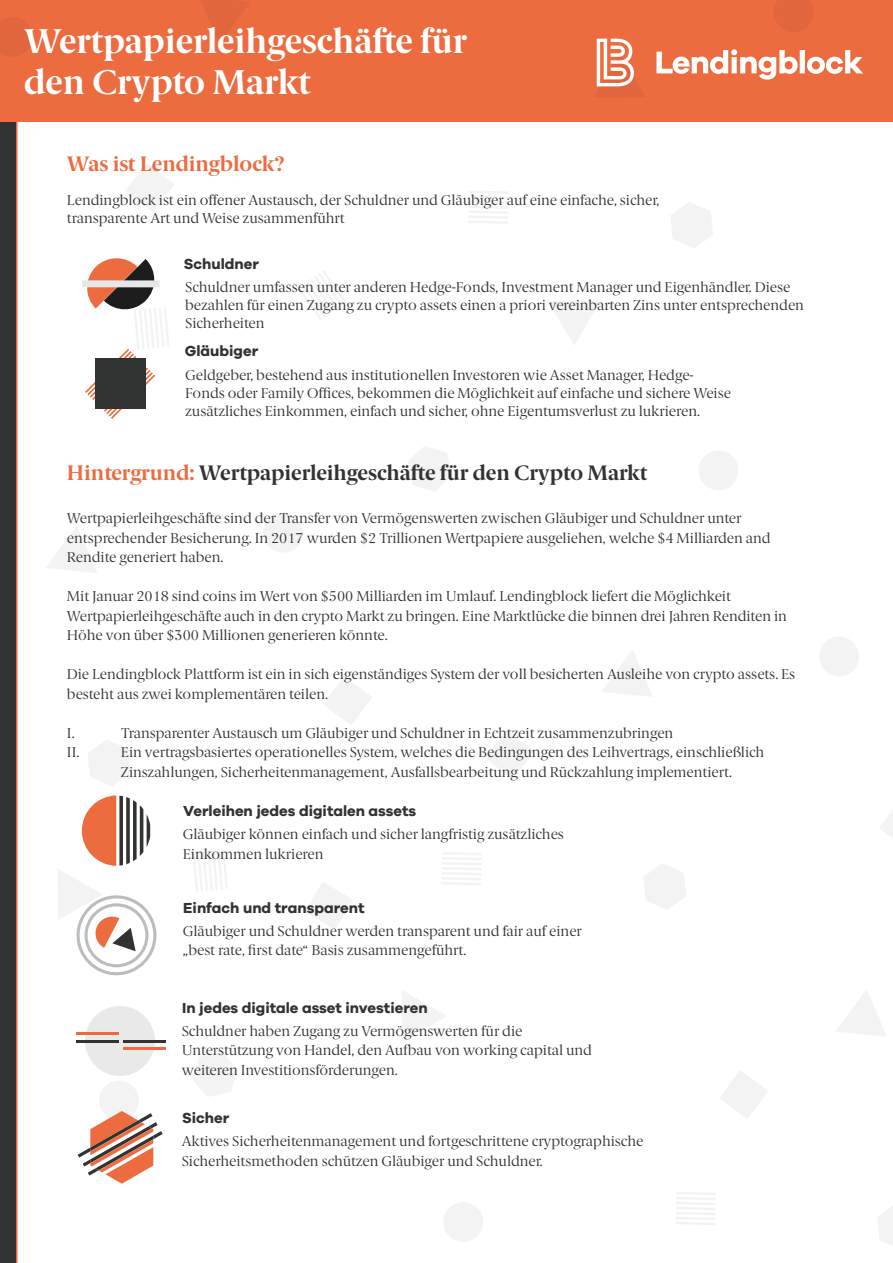
<style>
.page{position:relative;width:893px;height:1263px;background:#fff}
.page>*{position:absolute;margin:0;border:0;box-sizing:border-box;transform-origin:0 0}
.t1{font:700 34.5px/41.4px "Berlingske Serif";color:#fff}
.t2{font:700 21px "Berlingske Serif";color:#303332}
.t3{font:700 21px "Berlingske Serif";color:#ec6c40}
.t4{font:700 15px "Galano Grotesque";color:#303332}
.t5{font:14.25px/19.5px "Berlingske Serif";color:#303332}
.s1{color:#ec6c40}
</style>
<div class="page">
<svg style="left:408px;top:446px;width:44px;height:45px"></svg>
<div style="left:698px;top:450px;width:40px;height:40px;background:#f0f1f2;border-radius:50%"></div>
<svg style="left:549px;top:301px;width:51px;height:44px"></svg>
<svg style="left:486px;top:731px;width:48px;height:48px"></svg>
<svg style="left:298px;top:271px;width:48px;height:49px"></svg>
<svg style="left:644px;top:864px;width:42px;height:46px"></svg>
<svg style="left:819px;top:637px;width:40px;height:39px"></svg>
<svg style="left:602px;top:650px;width:50px;height:47px"></svg>
<svg style="left:880px;top:810px;width:13px;height:28px"></svg>
<svg style="left:442px;top:852px;width:40px;height:33px"></svg>
<svg style="left:671px;top:202px;width:42px;height:46px"></svg>
<svg style="left:469px;top:191px;width:40px;height:33px"></svg>
<svg style="left:88px;top:740px;width:42px;height:46px"></svg>
<svg style="left:264px;top:513px;width:39px;height:39px"></svg>
<svg style="left:46px;top:527px;width:51px;height:46px"></svg>
<svg style="left:324px;top:677px;width:48px;height:48px"></svg>
<svg style="left:720px;top:1070px;width:48px;height:48px"></svg>
<svg style="left:878px;top:1206px;width:15px;height:40px"></svg>
<svg style="left:837px;top:990px;width:49px;height:46px"></svg>
<svg style="left:676px;top:1192px;width:40px;height:33px"></svg>
<svg style="left:126px;top:164px;width:48px;height:48px"></svg>
<svg style="left:305px;top:882px;width:47px;height:47px"></svg>
<svg style="left:192px;top:1053px;width:46px;height:43px"></svg>
<svg style="left:444px;top:1202px;width:39px;height:40px"></svg>
<svg style="left:402px;top:991px;width:44px;height:50px"></svg>
<svg style="left:193px;top:850px;width:35px;height:41px"></svg>
<div style="left:0;top:0;width:893px;height:121px;background:#ec6c40"></div>
<svg style="left:0;top:17px;width:35px;height:1246px"></svg>
<svg style="left:201px;top:0;width:48px;height:43px"></svg>
<svg style="left:595px;top:0;width:268px;height:97px"></svg>
<div style="left:82px;top:280px;width:78px;height:7px;background:#e6e7e9"></div>
<svg style="left:85px;top:258px;width:84px;height:161px"></svg>
<div style="left:95px;top:359px;width:50px;height:50px;background:#303332"></div>
<div style="left:85px;top:1006px;width:70px;height:70px;background:#e9e9e9;border-radius:50%"></div>
<hr style="left:77px;top:1039px;width:42px;height:3px;background:#303332">
<hr style="left:123px;top:1039px;width:42px;height:3px;background:#303332">
<hr style="left:77px;top:1032px;width:42px;height:2px;background:#ec6c40">
<hr style="left:123px;top:1047px;width:42px;height:3px;background:#ec6c40">
<svg style="left:58px;top:795px;width:98px;height:180px"></svg>
<svg style="left:78px;top:1081px;width:85px;height:103px"></svg>
<p class="t1" style="left:24px;top:19px;width:444px">Wertpapierleihgeschäfte für den Crypto Markt</p>
<p class="t3" style="left:67px;top:147px;width:219px">Was ist Lendingblock?</p>
<p class="t5" style="left:67px;top:191px;width:594px;line-height:18px">Lendingblock ist ein offener Austausch, der Schuldner und Gläubiger auf eine einfache, sicher, transparente Art und Weise zusammenführt</p>
<p class="t4" style="left:184px;top:255px;width:77px">Schuldner</p>
<p class="t5" style="left:185px;top:278px;width:620px;line-height:18px">Schuldner umfassen unter anderen Hedge-Fonds, Investment Manager und Eigenhändler. Diese bezahlen für einen Zugang zu crypto assets einen a priori vereinbarten Zins unter entsprechenden<br>Sicherheiten</p>
<p class="t4" style="left:185px;top:342px;width:75px">Gläubiger</p>
<p class="t5" style="left:185px;top:366px;width:547px;line-height:18px">Geldgeber, bestehend aus institutionellen Investoren wie Asset Manager, Hedge-<br>Fonds oder Family Offices, bekommen die Möglichkeit auf einfache und sichere Weise zusätzliches Einkommen, einfach und sicher, ohne Eigentumsverlust zu lukrieren.</p>
<p class="t2" style="left:67px;top:455px;width:582px"><span class="s1">Hintergrund:</span> Wertpapierleihgeschäfte für den Crypto Markt</p>
<p class="t5" style="left:67px;top:508px;width:705px">Wertpapierleihgeschäfte sind der Transfer von Vermögenswerten zwischen Gläubiger und Schuldner unter entsprechender Besicherung. In 2017 wurden $2 Trillionen Wertpapiere ausgeliehen, welche $4 Milliarden and<br>Rendite generiert haben.</p>
<p class="t5" style="left:67px;top:586px;width:721px">Mit Januar 2018 sind coins im Wert von $500 Milliarden im Umlauf. Lendingblock liefert die Möglichkeit<br>Wertpapierleihgeschäfte auch in den crypto Markt zu bringen. Eine Marktlücke die binnen drei Jahren Renditen in<br>Höhe von über $300 Millionen generieren könnte.</p>
<p class="t5" style="left:67px;top:664px;width:730px">Die Lendingblock Plattform ist ein in sich eigenständiges System der voll besicherten Ausleihe von crypto assets. Es besteht aus zwei komplementären teilen.</p>
<p class="t5" style="left:67px;top:723px;width:9px">I.</p>
<p class="t5" style="left:121px;top:723px;width:554px">Transparenter Austausch um Gläubiger und Schuldner in Echtzeit zusammenzubringen</p>
<p class="t5" style="left:67px;top:742px;width:14px">II.</p>
<p class="t5" style="left:121px;top:742px;width:645px">Ein vertragsbasiertes operationelles System, welches die Bedingungen des Leihvertrags, einschließlich<br>Zinszahlungen, Sicherheitenmanagement, Ausfallsbearbeitung und Rückzahlung implementiert.</p>
<p class="t4" style="left:183px;top:801px;width:235px">Verleihen jedes digitalen assets</p>
<p class="t5" style="left:183px;top:824px;width:383px">Gläubiger können einfach und sicher langfristig zusätzliches<br>Einkommen lukrieren</p>
<p class="t4" style="left:183px;top:898px;width:183px">Einfach und transparent</p>
<p class="t5" style="left:183px;top:921px;width:401px">Gläubiger und Schuldner werden transparent und fair auf einer „best rate, first date“ Basis zusammengeführt.</p>
<p class="t4" style="left:182px;top:998px;width:247px">In jedes digitale asset investieren</p>
<p class="t5" style="left:182px;top:1021px;width:412px">Schuldner haben Zugang zu Vermögenswerten für die<br>Unterstützung von Handel, den Aufbau von working capital und weiteren Investitionsförderungen.</p>
<p class="t4" style="left:182px;top:1108px;width:49px">Sicher</p>
<p class="t5" style="left:182px;top:1131px;width:463px">Aktives Sicherheitenmanagement und fortgeschrittene cryptographische<br>Sicherheitsmethoden schützen Gläubiger und Schuldner.</p>
</div>
